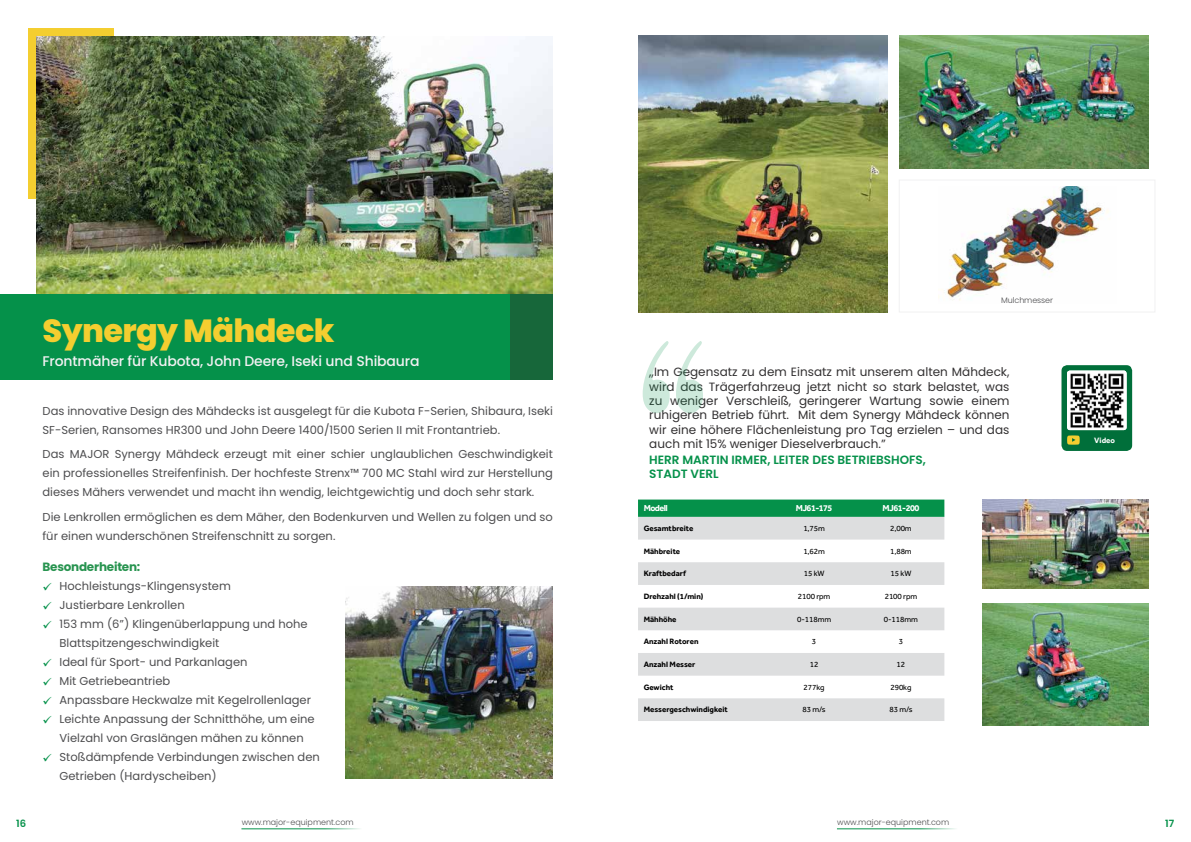
<style>
.page{position:relative;width:1191px;height:842px;background:#fff}
.page>*{position:absolute;margin:0;border:0;box-sizing:border-box;transform-origin:0 0}
.t1{font:288px "Onyx";color:#05914a}
.t2{font:800 32px "Poppins";letter-spacing:-.02em;color:#f4ce30}
.t3{font:500 14px "Poppins";letter-spacing:-.01em;color:#f1f1f2}
.t4{font:12px/14.4px "Poppins";color:#323031;text-align:justify}
.t5{font:600 12px/14.4px "Poppins";color:#05914a}
.t6{font:700 12px "Poppins";letter-spacing:-.02em;color:#289450}
.t7{font:11.5px/19px "Poppins";color:#4d4d4f}
.t8{font:600 10px "Poppins";color:#05914a}
.t9{font:700 9px "Effra";letter-spacing:-.06em;color:#fff}
.t10{font:700 8px "Effra";color:#000}
.t11{font:8px "Effra";letter-spacing:-.01em;color:#000}
.t12{font:300 8px "Poppins";color:#4d4d4f}
.t13{font:700 8px "Effra";color:#fff}
</style>
<div class="page">
<hr style="left:837px;top:828px;width:127px;height:1px;background:#05914a">
<hr style="left:241px;top:828px;width:128px;height:1px;background:#05914a">
<div style="left:28px;top:28px;width:85px;height:170px;background:#f4ce30"></div>
<img style="left:36px;top:36px;width:517px;height:259px">
<div style="left:0;top:295px;width:553px;height:85px;background:#05914a"></div>
<img style="left:982px;top:603px;width:166px;height:122px">
<div style="left:638px;top:500px;width:306px;height:17px;background:#05914a"></div>
<svg style="left:638px;top:517px;width:306px;height:204px;fill:#dddedf"></svg>
<img style="left:638px;top:36px;width:249px;height:276px">
<img style="left:899px;top:36px;width:249px;height:132px">
<img style="left:982px;top:500px;width:166px;height:89px">
<img style="left:938px;top:187px;width:171px;height:114px">
<div style="left:510px;top:295px;width:43px;height:85px;background:#17673a"></div>
<img style="left:346px;top:586px;width:207px;height:192px">
<div style="left:1061px;top:365px;width:71px;height:86px;background:#006f3a;border-radius:6px"></div>
<svg style="left:1067px;top:435px;width:12px;height:10px"></svg>
<img style="left:1067px;top:371px;width:59px;height:59px">
<h2 class="t2" style="left:43px;top:312px;width:293px">Synergy Mähdeck</h2>
<p class="t3" style="left:43px;top:353px;width:378px">Frontmäher für Kubota, John Deere, Iseki und Shibaura</p>
<p class="t7" style="left:43px;top:401px;width:512px">Das innovative Design des Mähdecks ist ausgelegt für die Kubota F-Serien, Shibaura, Iseki<br>SF-Serien, Ransomes HR300 und John Deere 1400/1500 Serien II mit Frontantrieb.</p>
<p class="t7" style="left:43px;top:445px;width:512px;text-align:justify">Das MAJOR Synergy Mähdeck erzeugt mit einer schier unglaublichen Geschwindigkeit ein professionelles Streifenfinish. Der hochfeste Strenx™ 700 MC Stahl wird zur Herstellung dieses Mähers verwendet und macht ihn wendig, leichtgewichtig und doch sehr stark.</p>
<p class="t7" style="left:43px;top:507px;width:512px">Die Lenkrollen ermöglichen es dem Mäher, den Bodenkurven und Wellen zu folgen und so für einen wunderschönen Streifenschnitt zu sorgen.</p>
<p class="t6" style="left:43px;top:560px;width:99px">Besonderheiten:</p>
<p class="t7" style="left:60px;top:577px;width:262px">Hochleistungs-Klingensystem<br>Justierbare Lenkrollen<br>153 mm (6”) Klingenüberlappung und hohe Blattspitzengeschwindigkeit<br>Ideal für Sport- und Parkanlagen<br>Mit Getriebeantrieb<br>Anpassbare Heckwalze mit Kegelrollenlager Leichte Anpassung der Schnitthöhe, um eine Vielzahl von Graslängen mähen zu können Stoßdämpfende Verbindungen zwischen den Getrieben (Hardyscheiben)</p>
<p class="t12" style="left:1001px;top:295px;width:53px">Mulchmesser</p>
<h1 class="t1" style="left:638px;top:286px;width:73px">“</h1>
<p class="t4" style="left:649px;top:365px;width:362px">„Im Gegensatz zu dem Einsatz mit unserem alten Mähdeck, wird das Trägerfahrzeug jetzt nicht so stark belastet, was zu weniger Verschleiß, geringerer Wartung sowie einem ruhigeren Betrieb führt. Mit dem Synergy Mähdeck können wir eine höhere Flächenleistung pro Tag erzielen – und das auch mit 15% weniger Dieselverbrauch.”</p>
<p class="t5" style="left:649px;top:452px;width:278px">HERR MARTIN IRMER, LEITER DES BETRIEBSHOFS,<br>STADT VERL</p>
<p class="t9" style="left:643px;top:503px;width:26px">Modell</p>
<p class="t9" style="left:796px;top:503px;width:38px">MJ61-175</p>
<p class="t9" style="left:882px;top:503px;width:38px">MJ61-200</p>
<p class="t10" style="left:643px;top:523px;width:51px">Gesamtbreite</p>
<p class="t11" style="left:803px;top:524px;width:23px">1,75m</p>
<p class="t11" style="left:890px;top:524px;width:23px">2,00m</p>
<p class="t10" style="left:643px;top:546px;width:38px">Mähbreite</p>
<p class="t11" style="left:803px;top:546px;width:23px">1,62m</p>
<p class="t11" style="left:890px;top:546px;width:23px">1,88m</p>
<p class="t10" style="left:643px;top:569px;width:44px">Kraftbedarf</p>
<p class="t11" style="left:803px;top:569px;width:22px">15 kW</p>
<p class="t11" style="left:890px;top:569px;width:22px">15 kW</p>
<p class="t10" style="left:643px;top:591px;width:61px">Drehzahl (1/min)</p>
<p class="t11" style="left:798px;top:592px;width:34px">2100 rpm</p>
<p class="t11" style="left:884px;top:592px;width:34px">2100 rpm</p>
<p class="t10" style="left:643px;top:614px;width:34px">Mähhöhe</p>
<p class="t11" style="left:797px;top:614px;width:36px">0-118mm</p>
<p class="t11" style="left:884px;top:614px;width:36px">0-118mm</p>
<p class="t10" style="left:643px;top:637px;width:56px">Anzahl Rotoren</p>
<p class="t11" style="left:812px;top:637px;width:6px">3</p>
<p class="t11" style="left:898px;top:637px;width:6px">3</p>
<p class="t10" style="left:643px;top:659px;width:53px">Anzahl Messer</p>
<p class="t11" style="left:810px;top:660px;width:10px">12</p>
<p class="t11" style="left:896px;top:660px;width:10px">12</p>
<p class="t10" style="left:643px;top:682px;width:31px">Gewicht</p>
<p class="t11" style="left:803px;top:682px;width:23px">277kg</p>
<p class="t11" style="left:890px;top:682px;width:23px">290kg</p>
<p class="t10" style="left:643px;top:705px;width:86px">Messergeschwindigkeit</p>
<p class="t11" style="left:802px;top:705px;width:25px">83 m/s</p>
<p class="t11" style="left:889px;top:705px;width:25px">83 m/s</p>
<p class="t13" style="left:1094px;top:435px;width:22px">Video</p>
<p class="t8" style="left:16px;top:817px;width:12px">16</p>
<p class="t12" style="left:242px;top:817px;width:114px">www.major-equipment.com</p>
<p class="t12" style="left:837px;top:817px;width:114px">www.major-equipment.com</p>
<p class="t8" style="left:1165px;top:817px;width:11px">17</p>
</div>
